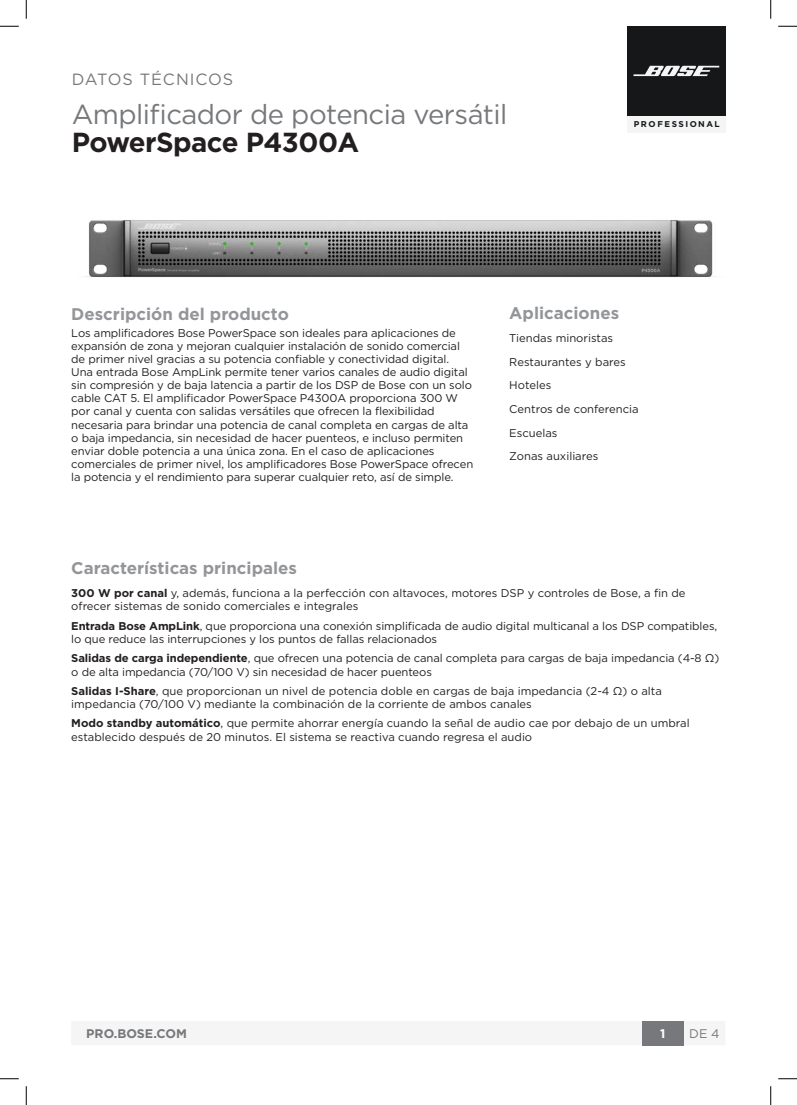
<style>
.page{position:relative;width:797px;height:1105px;background:#fff}
.page>*{position:absolute;margin:0;border:0;box-sizing:border-box;transform-origin:0 0}
.t1{font:27.5px "Gotham";letter-spacing:-.02em;color:#76787b}
.t2{font:700 27.5px "Gotham";letter-spacing:-.02em;color:#231f20}
.t3{font:700 16.88px "Gotham";color:#939598}
.t4{font:16.25px "Gotham";letter-spacing:.055em;color:#76787b}
.t5{font:700 12.5px "Gotham";color:#76787b}
.t6{font:12.5px "Gotham";color:#76787b}
.t7{font:700 12.5px "Gotham";color:#fff}
.t8{font:11.25px/13.1px "Gotham";letter-spacing:-.01em;color:#231f20}
.t9{font:700 8.38px "Gotham";letter-spacing:.185em;color:#161718}
.s1{font-weight:700}
</style>
<div class="page">
<div style="left:72px;top:1021px;width:653px;height:24px;background:#f4f5f4"></div>
<div style="left:642px;top:1021px;width:41px;height:24px;background:#76787b"></div>
<img style="left:84px;top:220px;width:632px;height:57px">
<div style="left:627px;top:26px;width:98px;height:107px;background:#161718"></div>
<div style="left:627px;top:116px;width:98px;height:17px;background:#f4f5f4"></div>
<svg style="left:633px;top:66px;width:86px;height:10px"></svg>
<svg style="left:0;top:25px;width:19px;height:2px"></svg>
<svg style="left:778px;top:25px;width:19px;height:2px"></svg>
<svg style="left:0;top:1078px;width:19px;height:1px"></svg>
<svg style="left:778px;top:1078px;width:19px;height:1px"></svg>
<svg style="left:25px;top:0;width:2px;height:19px"></svg>
<svg style="left:25px;top:1086px;width:2px;height:19px"></svg>
<svg style="left:770px;top:0;width:1px;height:19px"></svg>
<svg style="left:770px;top:1086px;width:1px;height:19px"></svg>
<h3 class="t4" style="left:72px;top:69px;width:163px">DATOS TÉCNICOS</h3>
<h1 class="t1" style="left:72px;top:96px;width:437px">Amplificador de potencia versátil</h1>
<h1 class="t2" style="left:72px;top:125px;width:289px">PowerSpace P4300A</h1>
<p class="t9" style="left:633px;top:119px;width:88px">PROFESSIONAL</p>
<h2 class="t3" style="left:71px;top:303px;width:219px">Descripción del producto</h2>
<p class="t8" style="left:71px;top:326px;width:403px">Los amplificadores Bose PowerSpace son ideales para aplicaciones de expansión de zona y mejoran cualquier instalación de sonido comercial de primer nivel gracias a su potencia confiable y conectividad digital.<br>Una entrada Bose AmpLink permite tener varios canales de audio digital sin compresión y de baja latencia a partir de los DSP de Bose con un solo cable CAT 5. El amplificador PowerSpace P4300A proporciona 300 W por canal y cuenta con salidas versátiles que ofrecen la flexibilidad necesaria para brindar una potencia de canal completa en cargas de alta o baja impedancia, sin necesidad de hacer puenteos, e incluso permiten enviar doble potencia a una única zona. En el caso de aplicaciones comerciales de primer nivel, los amplificadores Bose PowerSpace ofrecen la potencia y el rendimiento para superar cualquier reto, así de simple.</p>
<h2 class="t3" style="left:509px;top:302px;width:111px">Aplicaciones</h2>
<p class="t8" style="left:509px;top:326px;width:131px;line-height:23.6px">Tiendas minoristas<br>Restaurantes y bares<br>Hoteles<br>Centros de conferencia<br>Escuelas<br>Zonas auxiliares</p>
<h2 class="t3" style="left:71px;top:557px;width:227px">Características principales</h2>
<p class="t8" style="left:71px;top:586px;width:615px;line-height:13.5px"><span class="s1">300 W por canal</span> y, además, funciona a la perfección con altavoces, motores DSP y controles de Bose, a fin de ofrecer sistemas de sonido comerciales e integrales</p>
<p class="t8" style="left:71px;top:618px;width:647px;line-height:13.5px"><span class="s1">Entrada Bose AmpLink</span>, que proporciona una conexión simplificada de audio digital multicanal a los DSP compatibles, lo que reduce las interrupciones y los puntos de fallas relacionados</p>
<p class="t8" style="left:71px;top:651px;width:649px;line-height:13.5px"><span class="s1">Salidas de carga independiente</span>, que ofrecen una potencia de canal completa para cargas de baja impedancia (4-8 Ω) o de alta impedancia (70/100 V) sin necesidad de hacer puenteos</p>
<p class="t8" style="left:71px;top:684px;width:592px;line-height:13.5px"><span class="s1">Salidas I-Share</span>, que proporcionan un nivel de potencia doble en cargas de baja impedancia (2-4 Ω) o alta impedancia (70/100 V) mediante la combinación de la corriente de ambos canales</p>
<p class="t8" style="left:71px;top:716px;width:620px;line-height:13.5px"><span class="s1">Modo standby automático</span>, que permite ahorrar energía cuando la señal de audio cae por debajo de un umbral establecido después de 20 minutos. El sistema se reactiva cuando regresa el audio</p>
<p class="t5" style="left:86px;top:1025px;width:102px">PRO.BOSE.COM</p>
<p class="t7" style="left:660px;top:1025px;width:7px">1</p>
<p class="t6" style="left:689px;top:1026px;width:32px">DE 4</p>
</div>
